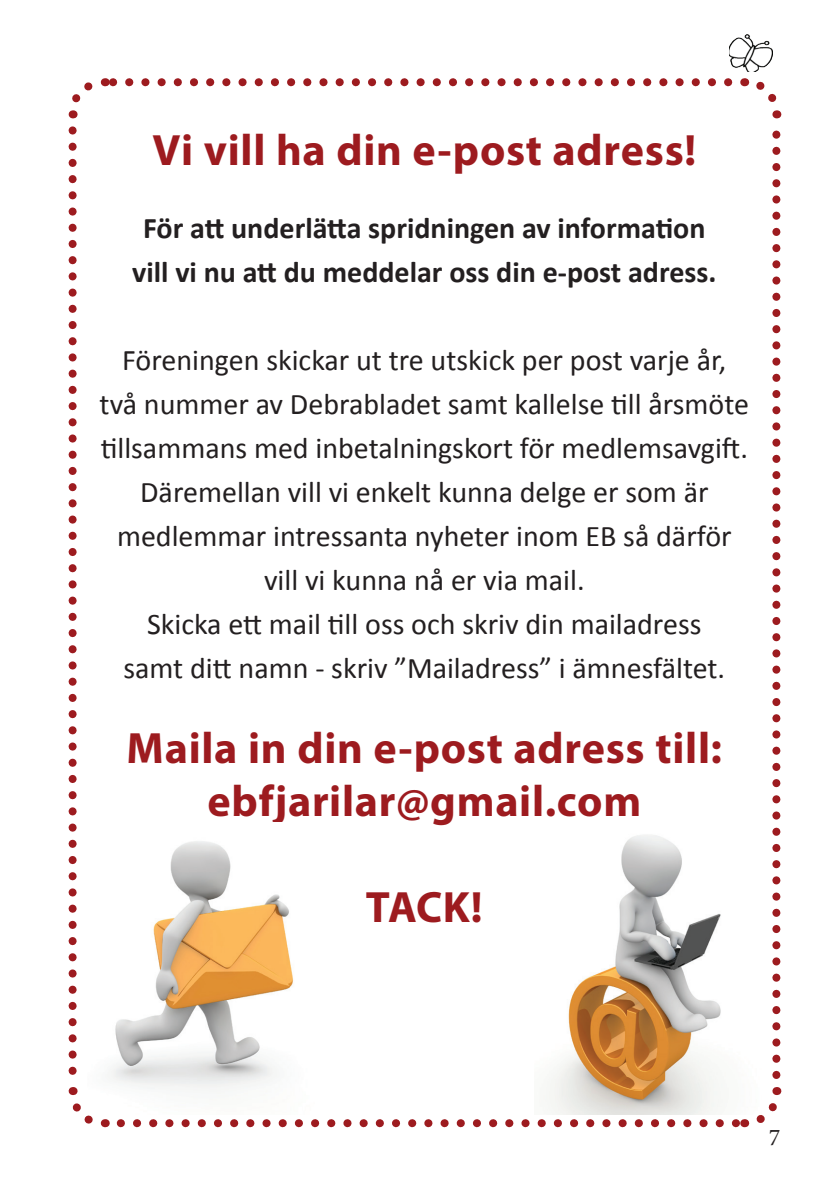
<style>
.page{position:relative;width:840px;height:1191px;background:#fff}
.page>*{position:absolute;margin:0;border:0;box-sizing:border-box;transform-origin:0 0}
.t1{font:700 44px/52.8px "Myriad Pro";letter-spacing:.015em;color:#9d1b1f;text-align:center}
.t2{font:30px/44px "Calibri";color:#231f20;text-align:center}
.t3{font:700 30px/44px "Calibri";color:#231f20;text-align:center}
.t4{font:24px "Minion Pro";color:#231f20}
</style>
<div class="page">
<svg style="left:121px;top:1119px;width:614px;height:8px"></svg>
<svg style="left:113px;top:78px;width:614px;height:8px"></svg>
<svg style="left:68px;top:82px;width:25px;height:36px"></svg>
<svg style="left:68px;top:130px;width:38px;height:998px"></svg>
<svg style="left:743px;top:1087px;width:39px;height:41px"></svg>
<svg style="left:742px;top:78px;width:40px;height:997px"></svg>
<img style="left:88px;top:822px;width:206px;height:292px">
<img style="left:544px;top:822px;width:216px;height:292px">
<img style="left:729px;top:34px;width:43px;height:38px">
<h1 class="t1" style="left:152px;top:123px;width:545px">Vi vill ha din e-post adress!</h1>
<p class="t3" style="left:132px;top:206px;width:585px">För att underlätta spridningen av information vill vi nu att du meddelar oss din e-post adress.</p>
<p class="t2" style="left:100px;top:338px;width:650px">Föreningen skickar ut tre utskick per post varje år,<br>två nummer av Debrabladet samt kallelse till årsmöte tillsammans med inbetalningskort för medlemsavgift.<br>Däremellan vill vi enkelt kunna delge er som är medlemmar intressanta nyheter inom EB så därför vill vi kunna nå er via mail.<br>Skicka ett mail till oss och skriv din mailadress<br>samt ditt namn - skriv ”Mailadress” i ämnesfältet.</p>
<h1 class="t1" style="left:127px;top:720px;width:596px">Maila in din e-post adress till: ebfjarilar@gmail.com</h1>
<h1 class="t1" style="left:366px;top:879px;width:118px">TACK!</h1>
<p class="t4" style="left:768px;top:1120px;width:13px">7</p>
</div>
